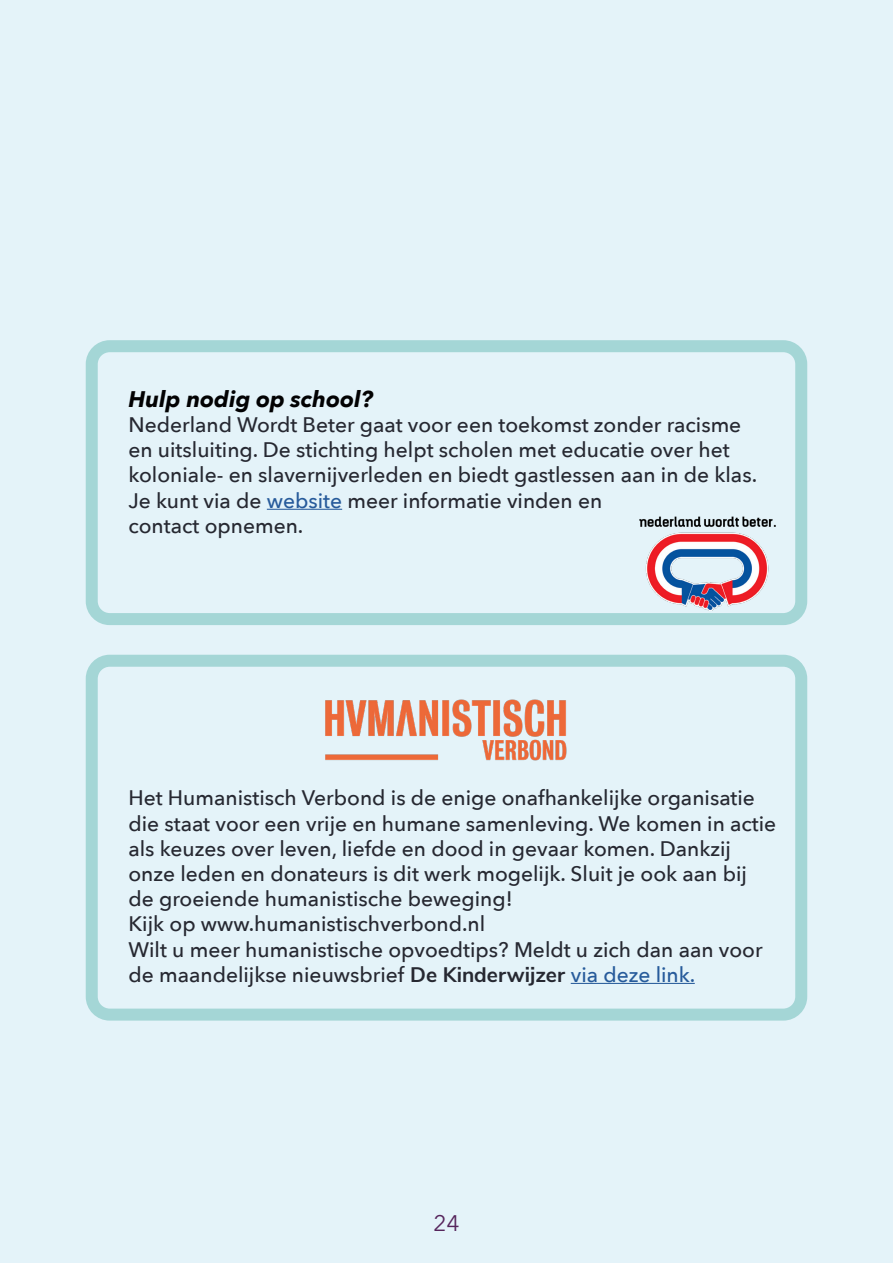
<style>
.page{position:relative;width:893px;height:1263px;background:#e4f3f9}
.page>*{position:absolute;margin:0;border:0;box-sizing:border-box;transform-origin:0 0}
.t1{font:italic 700 22.5px "Avenir Next";color:#020203}
.t2{font:22.5px "Avenir Next";color:#56255c}
.t3{font:500 21px/25.2px "Avenir Next";color:#262831}
.s1{color:#275b9b}
.s2{font-family:"Nunito Sans";font-weight:700}
</style>
<div class="page">
<div style="left:86px;top:340px;width:721px;height:285px;border:12px solid #a4d6d6;border-radius:18px"></div>
<div style="left:86px;top:655px;width:721px;height:365px;border:12px solid #a4d6d6;border-radius:18px"></div>
<hr style="left:267px;top:509px;width:75px;height:1px;background:#275b9b">
<hr style="left:571px;top:983px;width:124px;height:1px;background:#275b9b">
<img style="left:640px;top:516px;width:136px;height:95px">
<img style="left:325px;top:699px;width:242px;height:62px">
<p class="t1" style="left:128px;top:380px;width:246px">Hulp nodig op school?</p>
<p class="t3" style="left:128px;top:411px;width:630px">Nederland Wordt Beter gaat voor een toekomst zonder racisme en uitsluiting. De stichting helpt scholen met educatie over het koloniale- en slavernijverleden en biedt gastlessen aan in de klas.<br>Je kunt via de <span class="s1">website</span> meer informatie vinden en<br>contact opnemen.</p>
<p class="t3" style="left:128px;top:785px;width:649px">Het Humanistisch Verbond is de enige onafhankelijke organisatie die staat voor een vrije en humane samenleving. We komen in actie als keuzes over leven, liefde en dood in gevaar komen. Dankzij onze leden en donateurs is dit werk mogelijk. Sluit je ook aan bij de groeiende humanistische beweging!<br>Kijk op www.humanistischverbond.nl<br>Wilt u meer humanistische opvoedtips? Meldt u zich dan aan voor de maandelijkse nieuwsbrief <span class="s2">De Kinderwijzer</span> <span class="s1">via deze link.</span></p>
<p class="t2" style="left:433px;top:1205px;width:28px">24</p>
</div>
